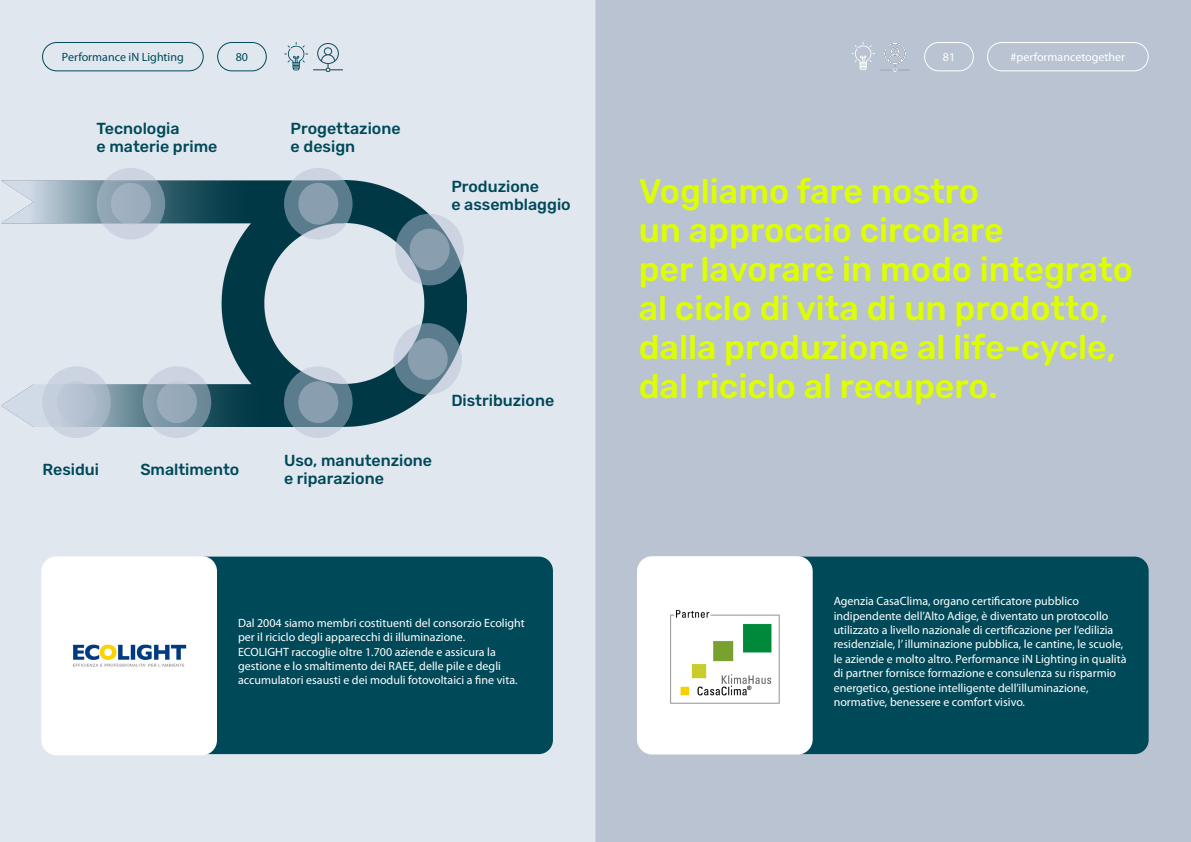
<style>
.page{position:relative;width:1191px;height:842px;background:#fff}
.page>*{position:absolute;margin:0;border:0;box-sizing:border-box;transform-origin:0 0}
.t1{font:300 34px/39px "Rubik";color:#deff00}
.t2{font:300 16px/18px "Rubik";color:#004959}
.t3{font:12px/14.4px "Myriad Pro";color:#fff}
.t4{font:12px "Myriad Pro";color:#004959}
</style>
<div class="page">
<div style="left:595px;top:0;width:596px;height:842px;background:#bac3d2"></div>
<div style="left:987px;top:42px;width:161px;height:29px;border:1px solid #fff;border-radius:14px"></div>
<div style="left:924px;top:42px;width:49px;height:29px;border:1px solid #fff;border-radius:14px"></div>
<div style="left:0;top:0;width:595px;height:842px;background:#e0e7ef"></div>
<img style="left:1px;top:181px;width:465px;height:245px">
<svg style="left:97px;top:168px;width:68px;height:72px;background:#a3b4c2"></svg>
<div style="left:111px;top:183px;width:40px;height:42px;background:#9daebf;border-radius:50%"></div>
<svg style="left:284px;top:168px;width:68px;height:72px;background:#819aa8"></svg>
<div style="left:298px;top:183px;width:40px;height:42px;background:#899eaf;border-radius:50%"></div>
<svg style="left:395px;top:214px;width:69px;height:71px;background:#889fae"></svg>
<div style="left:409px;top:229px;width:40px;height:41px;background:#899eaf;border-radius:50%"></div>
<svg style="left:393px;top:323px;width:69px;height:72px;background:#889fad"></svg>
<div style="left:408px;top:338px;width:40px;height:42px;background:#899eaf;border-radius:50%"></div>
<svg style="left:284px;top:366px;width:68px;height:72px;background:#8099a8"></svg>
<div style="left:298px;top:381px;width:40px;height:42px;background:#899eaf;border-radius:50%"></div>
<svg style="left:143px;top:366px;width:68px;height:72px;background:#9baebc"></svg>
<div style="left:157px;top:381px;width:40px;height:42px;background:#97a9ba;border-radius:50%"></div>
<svg style="left:42px;top:366px;width:69px;height:72px;background:#bec9d7"></svg>
<div style="left:57px;top:381px;width:40px;height:42px;background:#b8c2d4;border-radius:50%"></div>
<div style="left:42px;top:557px;width:511px;height:197px;background:#004959;border-radius:14px"></div>
<div style="left:42px;top:557px;width:174px;height:197px;background:#fff;border-radius:14px"></div>
<div style="left:41px;top:556px;width:176px;height:199px;border:2px solid #fff;border-radius:14px"></div>
<img style="left:73px;top:644px;width:114px;height:23px">
<div style="left:42px;top:42px;width:161px;height:29px;border:1px solid #004959;border-radius:14px"></div>
<div style="left:217px;top:42px;width:49px;height:29px;border:1px solid #004959;border-radius:14px"></div>
<div style="left:638px;top:557px;width:510px;height:197px;background:#004959;border-radius:14px"></div>
<div style="left:638px;top:557px;width:173px;height:197px;background:#fff;border-radius:14px"></div>
<div style="left:637px;top:556px;width:175px;height:199px;border:2px solid #fff;border-radius:14px"></div>
<img style="left:670px;top:610px;width:110px;height:94px">
<svg style="left:284px;top:42px;width:24px;height:28px"></svg>
<img style="left:314px;top:43px;width:28px;height:29px">
<svg style="left:851px;top:42px;width:24px;height:28px"></svg>
<img style="left:881px;top:43px;width:28px;height:29px">
<p class="t4" style="left:62px;top:50px;width:123px">Performance iN Lighting</p>
<p class="t4" style="left:236px;top:50px;width:14px">80</p>
<h2 class="t2" style="left:97px;top:120px;width:122px">Tecnologia<br>e materie prime</h2>
<h2 class="t2" style="left:291px;top:120px;width:111px">Progettazione e design</h2>
<h2 class="t2" style="left:451px;top:178px;width:121px">Produzione<br>e assemblaggio</h2>
<h2 class="t2" style="left:43px;top:461px;width:58px">Residui</h2>
<h2 class="t2" style="left:140px;top:461px;width:101px">Smaltimento</h2>
<h2 class="t2" style="left:284px;top:452px;width:150px">Uso, manutenzione e riparazione</h2>
<h2 class="t2" style="left:451px;top:392px;width:104px">Distribuzione</h2>
<p class="t3" style="left:238px;top:615px;width:288px">Dal 2004 siamo membri costituenti del consorzio Ecolight per il riciclo degli apparecchi di illuminazione.<br>ECOLIGHT raccoglie oltre 1.700 aziende e assicura la gestione e lo smaltimento dei RAEE, delle pile e degli accumulatori esausti e dei moduli fotovoltaici a fine vita.</p>
<p class="t3" style="left:943px;top:50px;width:14px">81</p>
<p class="t3" style="left:1010px;top:50px;width:116px">#performancetogether</p>
<h1 class="t1" style="left:639px;top:172px;width:495px">Vogliamo fare nostro<br>un approccio circolare<br>per lavorare in modo integrato al ciclo di vita di un prodotto, dalla produzione al life-cycle, dal riciclo al recupero.</h1>
<p class="t3" style="left:833px;top:594px;width:294px">Agenzia CasaClima, organo certificatore pubblico indipendente dell’Alto Adige, è diventato un protocollo utilizzato a livello nazionale di certificazione per l’edilizia residenziale, l’ illuminazione pubblica, le cantine, le scuole, le aziende e molto altro. Performance iN Lighting in qualità di partner fornisce formazione e consulenza su risparmio energetico, gestione intelligente dell’illuminazione, normative, benessere e comfort visivo.</p>
</div>
